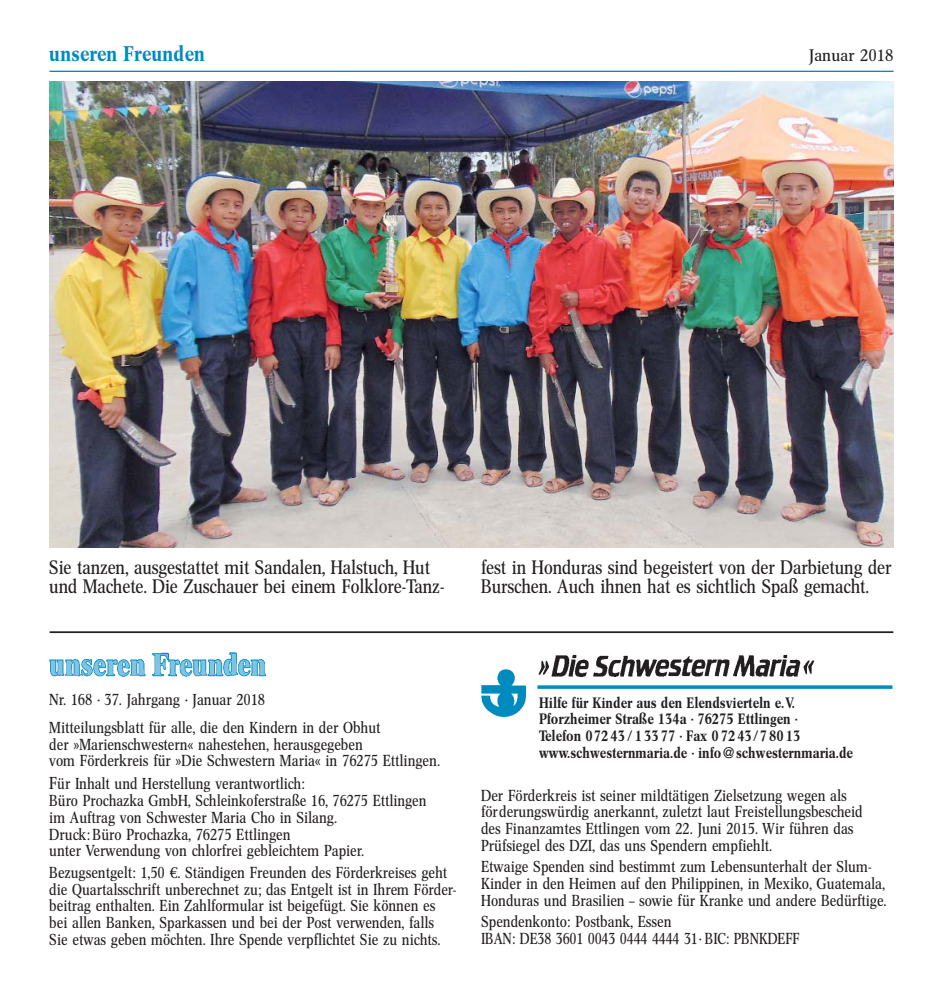
<style>
.page{position:relative;width:943px;height:993px;background:#fff}
.page>*{position:absolute;margin:0;border:0;box-sizing:border-box;transform-origin:0 0}
.t1{font:21px "Cnn Med";letter-spacing:.02em;color:#008bbf}
.t2{font:19.25px/19.6px "Cnn Reg";letter-spacing:.01em;color:#231f20}
.t3{font:16.62px "Cnn Reg";letter-spacing:.015em;color:#231f20;scale:1.1 1}
.t4{font:15.75px/16.6px "Cnn Reg";letter-spacing:.015em;color:#231f20}
.t5{font:14.88px/16.6px "Cnn Med";letter-spacing:.02em;color:#231f20;scale:.96 1}
.s1{font-size:17.15px}
.s2{font-family:"Euro Serif"}
</style>
<div class="page">
<hr style="left:50px;top:631px;width:843px;height:2px;background:#231f20">
<img style="left:50px;top:81px;width:843px;height:466px">
<img style="left:481px;top:669px;width:44px;height:47px">
<img style="left:538px;top:654px;width:276px;height:22px">
<hr style="left:537px;top:685px;width:355px;height:3px;background:#008bbf">
<img style="left:50px;top:652px;width:215px;height:24px">
<hr style="left:50px;top:71px;width:843px;height:1px;background:#008bbf">
<h1 class="t1" style="left:50px;top:43px;width:157px">unseren Freunden</h1>
<p class="t3" style="left:809px;top:47px;width:78px">Januar 2018</p>
<p class="t2" style="left:50px;top:558px;width:396px">Sie tanzen, ausgestattet mit Sandalen, Halstuch, Hut und Machete. Die Zuschauer bei einem Folklore-Tanz-</p>
<p class="t2" style="left:481px;top:558px;width:411px">fest in Honduras sind begeistert von der Darbietung der<br>Burschen. Auch ihnen hat es sichtlich Spaß gemacht.</p>
<p class="t4" style="left:50px;top:686px;width:332px;line-height:28px">Nr. 168 · 37. Jahrgang · Januar 2018<br>Mitteilungsblatt für alle, die den Kindern in der Obhut</p>
<p class="t4" style="left:50px;top:736px;width:392px">der »Marienschwestern« nahestehen, herausgegeben<br>vom Förderkreis für »Die Schwestern Maria« in 76275 Ettlingen.</p>
<p class="t4" style="left:50px;top:775px;width:378px"><span class="s1">F</span>ür Inhalt und Herstellung verantwortlich:<br>Büro Prochazka GmbH, Schleinkoferstraße 16, 76275 Ettlingen im Auftrag von Schwester Maria Cho in Silang.<br>Druck: Büro Prochazka, 76275 Ettlingen<br>unter Verwendung von chlorfrei gebleichtem Papier.</p>
<p class="t4" style="left:50px;top:864px;width:408px">Bezugsentgelt: 1,50 <span class="s2">€</span>. Ständigen Freunden des Förderkreises geht die Quartalsschrift unberechnet zu; das Entgelt ist in Ihrem Förder&shy;beitrag enthalten. Ein Zahlformular ist beigefügt. Sie können es bei allen Banken, Sparkassen und bei der Post verwenden, falls<br>Sie etwas geben möchten. Ihre Spende verpflichtet Sie zu nichts.</p>
<p class="t5" style="left:539px;top:694px;width:328px">Hilfe für Kinder aus den Elendsvierteln e.V.<br>Pforzheimer Straße 134a · 76275 Ettlingen ·<br>Telefon 072 43 / 1 33 77 · Fax 0 72 43/7 80 13 www.schwesternmaria.de · info@schwesternmaria.de</p>
<p class="t4" style="left:481px;top:787px;width:383px">Der Förderkreis ist seiner mildtätigen Zielsetzung wegen als förderungswürdig anerkannt, zuletzt laut Freistellungsbescheid des Finanzamtes Ettlingen vom 22. Juni 2015. Wir führen das Prüfsiegel des DZI, das uns Spendern empfiehlt.</p>
<p class="t4" style="left:481px;top:859px;width:406px">Etwaige Spenden sind bestimmt zum Lebensunterhalt der Slum-<br>Kinder in den Heimen auf den Philippinen, in Mexiko, Guatemala,<br>Honduras und Brasilien – sowie für Kranke und andere Bedürftige.</p>
<p class="t4" style="left:481px;top:913px;width:320px">Spendenkonto: Postbank, Essen<br>IBAN: DE38 3601 0043 0444 4444 31· BIC: PBNKDEFF</p>
</div>
